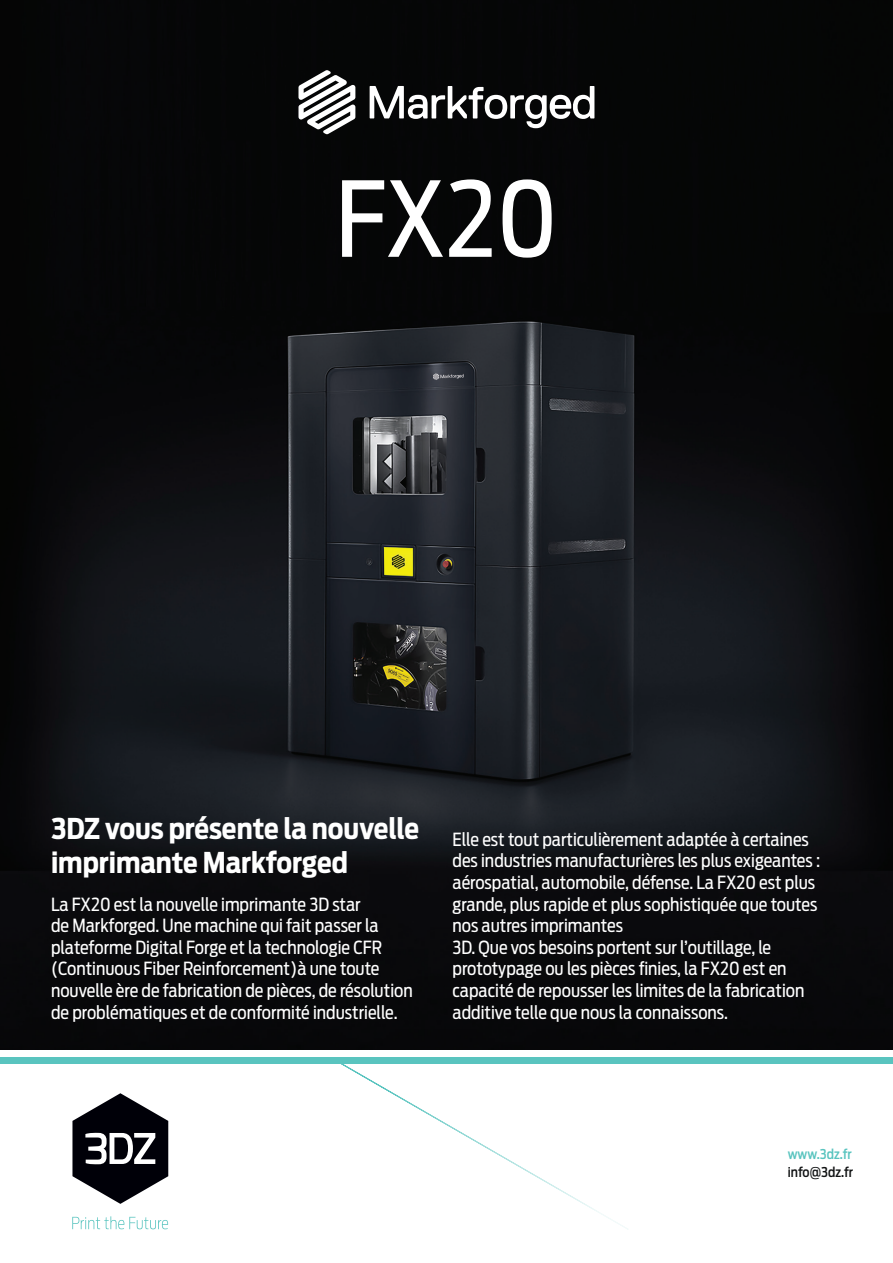
<style>
.page{position:relative;width:893px;height:1263px;background:#fff}
.page>*{position:absolute;margin:0;border:0;box-sizing:border-box;transform-origin:0 0}
.t1{font:103.2px "Antenna Cond";color:#fff}
.t2{font:700 28.5px/34.2px "Antenna Cond";color:#fff}
.t3{font:18px/21.6px "Antenna Cond";color:#fff}
.t4{font:500 13.5px "Antenna Cond";color:#111314}
.t5{font:500 13.5px "Antenna Cond";color:#59c4bf}
</style>
<div class="page">
<img style="left:0;top:0;width:893px;height:1050px">
<svg style="left:370px;top:86px;width:224px;height:42px"></svg>
<svg style="left:298px;top:70px;width:57px;height:64px"></svg>
<svg style="left:72px;top:1093px;width:96px;height:111px"></svg>
<svg style="left:72px;top:1216px;width:96px;height:13px"></svg>
<svg style="left:341px;top:1064px;width:287px;height:166px"></svg>
<div style="left:0;top:1051px;width:893px;height:13px;background:#59c4bf"></div>
<div style="left:0;top:1051px;width:893px;height:6px;background:#fff"></div>
<h1 class="t1" style="left:335px;top:158px;width:224px">FX20</h1>
<h2 class="t2" style="left:51px;top:812px;width:370px">3DZ vous présente la nouvelle imprimante Markforged</h2>
<p class="t3" style="left:51px;top:893px;width:363px">La FX20 est la nouvelle imprimante 3D star<br>de Markforged. Une machine qui fait passer la plateforme Digital Forge et la technologie CFR (Continuous Fiber Reinforcement)à une toute nouvelle ère de fabrication de pièces, de résolution de problématiques et de conformité industrielle.</p>
<p class="t3" style="left:452px;top:828px;width:369px">Elle est tout particulièrement adaptée à certaines des industries manufacturières les plus exigeantes : aérospatial, automobile, défense. La FX20 est plus grande, plus rapide et plus sophistiquée que toutes nos autres imprimantes<br>3D. Que vos besoins portent sur l’outillage, le prototypage ou les pièces finies, la FX20 est en capacité de repousser les limites de la fabrication additive telle que nous la connaissons.</p>
<p class="t5" style="left:788px;top:1145px;width:66px">www.3dz.fr</p>
<p class="t4" style="left:788px;top:1164px;width:67px">info@3dz.fr</p>
</div>
